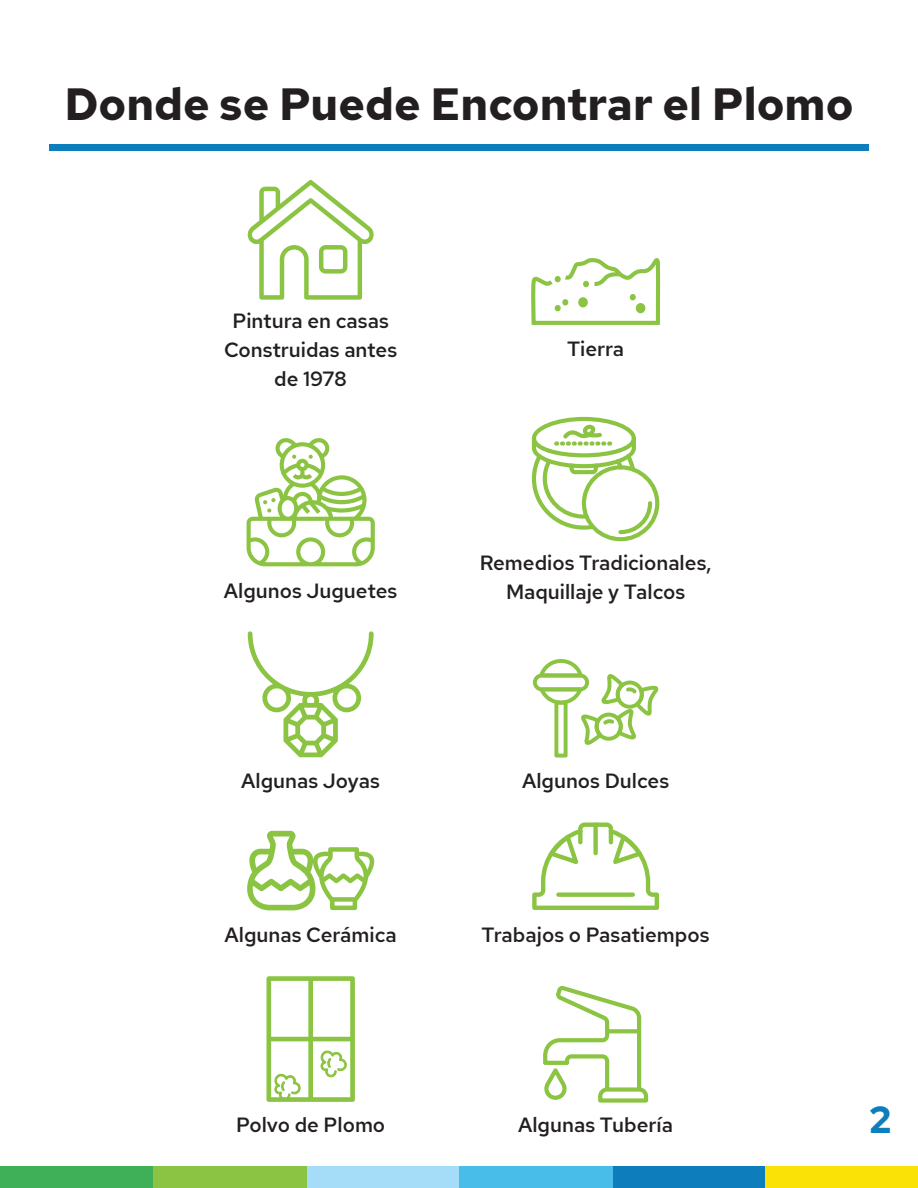
<style>
.page{position:relative;width:918px;height:1188px;background:#fff}
.page>*{position:absolute;margin:0;border:0;box-sizing:border-box;transform-origin:0 0}
.t1{font:700 45px "Red Hat Text";color:#231f20}
.t2{font:700 37.65px "Red Hat Text";color:#0d7dbb}
.t3{font:500 20.55px/28.8px "Red Hat Text";color:#231f20;text-align:center}
</style>
<div class="page">
<div style="left:612px;top:1166px;width:153px;height:22px;background:#0d7dbb"></div>
<div style="left:765px;top:1166px;width:153px;height:22px;background:#fae106"></div>
<div style="left:459px;top:1166px;width:153px;height:22px;background:#49bde9"></div>
<div style="left:306px;top:1166px;width:153px;height:22px;background:#a5dcf7"></div>
<div style="left:153px;top:1166px;width:153px;height:22px;background:#8bc442"></div>
<div style="left:0;top:1166px;width:153px;height:22px;background:#3fb057"></div>
<div style="left:49px;top:145px;width:820px;height:6px;background:#0d7dbb"></div>
<svg style="left:531px;top:258px;width:130px;height:67px"></svg>
<div style="left:562px;top:299px;width:6px;height:7px;background:#8bc442;border-radius:50%"></div>
<div style="left:578px;top:297px;width:10px;height:10px;background:#8bc442;border-radius:50%"></div>
<div style="left:636px;top:303px;width:9px;height:10px;background:#8bc442;border-radius:50%"></div>
<svg style="left:247px;top:180px;width:127px;height:120px"></svg>
<svg style="left:532px;top:659px;width:127px;height:99px"></svg>
<svg style="left:247px;top:631px;width:127px;height:127px"></svg>
<svg style="left:247px;top:438px;width:128px;height:128px"></svg>
<svg style="left:531px;top:416px;width:129px;height:126px"></svg>
<svg style="left:532px;top:823px;width:127px;height:87px"></svg>
<svg style="left:247px;top:831px;width:128px;height:79px"></svg>
<svg style="left:543px;top:986px;width:106px;height:117px"></svg>
<svg style="left:266px;top:976px;width:89px;height:126px"></svg>
<h1 class="t1" style="left:64px;top:74px;width:791px">Donde se Puede Encontrar el Plomo</h1>
<p class="t3" style="left:224px;top:306px;width:175px">Pintura en casas<br>Construidas antes de 1978</p>
<p class="t3" style="left:224px;top:576px;width:175px">Algunos Juguetes</p>
<p class="t3" style="left:567px;top:334px;width:59px">Tierra</p>
<p class="t3" style="left:480px;top:548px;width:233px">Remedios Tradicionales,<br>Maquillaje y Talcos</p>
<p class="t3" style="left:241px;top:766px;width:140px">Algunas Joyas</p>
<p class="t3" style="left:522px;top:766px;width:149px">Algunos Dulces</p>
<p class="t3" style="left:225px;top:920px;width:174px">Algunas Cerámica</p>
<p class="t3" style="left:482px;top:920px;width:230px">Trabajos o Pasatiempos</p>
<p class="t3" style="left:236px;top:1110px;width:151px">Polvo de Plomo</p>
<p class="t3" style="left:518px;top:1110px;width:156px">Algunas Tubería</p>
<h2 class="t2" style="left:869px;top:1095px;width:24px">2</h2>
</div>
